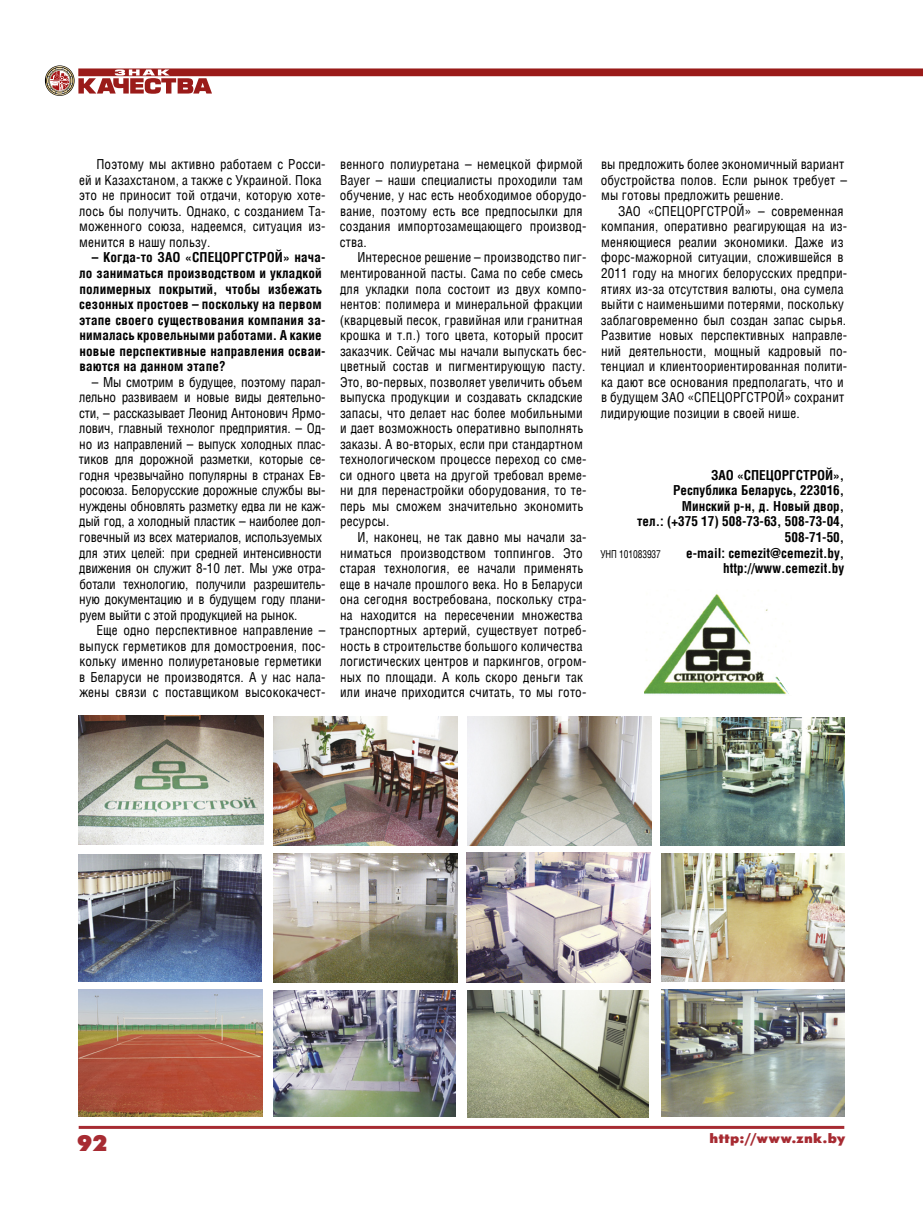
<style>
.page{position:relative;width:923px;height:1221px;background:#fff}
.page>*{position:absolute;margin:0;border:0;box-sizing:border-box;transform-origin:0 0}
.t1{font:22.5px "Futuris XC";color:#a72b32}
.t2{font:13.5px "Futuris XC";letter-spacing:.03em;color:#a72b32}
.body{font:13.2px/15.5px "AG Letterica Condensed";letter-spacing:.01em;color:#000}
.body-2{font:13.2px/15.5px "AG Letterica Condensed";letter-spacing:-.01em;color:#000}
.body-3{font:700 13.2px/15.5px "AG Letterica Condensed";letter-spacing:.01em;color:#000}
.autor{font:700 13.2px/15.5px "AG Letterica Condensed";color:#000;text-align:right}
.унп{font:10.5px "AG Letterica Condensed";letter-spacing:-.01em;color:#000;scale:.9 1}
</style>
<div class="page">
<hr style="left:79px;top:1125px;width:765px;height:3px;background:#a72b32">
<svg style="left:44px;top:65px;width:879px;height:31px"></svg>
<img style="left:273px;top:716px;width:184px;height:129px">
<img style="left:468px;top:716px;width:184px;height:129px">
<img style="left:466px;top:852px;width:185px;height:130px">
<img style="left:79px;top:854px;width:183px;height:127px">
<img style="left:660px;top:718px;width:184px;height:127px">
<img style="left:273px;top:990px;width:182px;height:126px">
<img style="left:274px;top:853px;width:183px;height:129px">
<img style="left:468px;top:990px;width:180px;height:127px">
<img style="left:661px;top:853px;width:183px;height:128px">
<img style="left:79px;top:715px;width:184px;height:129px">
<img style="left:79px;top:989px;width:183px;height:127px">
<img style="left:661px;top:989px;width:183px;height:127px">
<img style="left:644px;top:594px;width:126px;height:101px">
<svg style="left:770px;top:676px;width:19px;height:19px"></svg>
<p class="body" style="left:79px;top:157px;width:248px;text-indent:17px">Поэтому мы активно работаем с Росси&shy;ей и Казахстаном, а также с Украиной. Пока это не приносит той отдачи, которую хоте&shy;лось бы получить. Однако, с созданием Та&shy;моженного союза, надеемся, ситуация из&shy;менится в нашу пользу.</p>
<p class="body-3" style="left:79px;top:250px;width:248px;text-indent:13px">– Когда-то ЗАО «СПЕЦОРГСТРОЙ» нача&shy;ло заниматься производством и укладкой полимерных покрытий, чтобы избежать сезонных простоев – поскольку на первом этапе своего существования компания за&shy;нималась кровельными работами. А какие новые перспективные направления осваи&shy;ваются на данном этапе?</p>
<p class="body-2" style="left:79px;top:374px;width:248px;text-indent:13px">– Мы смотрим в будущее, поэтому парал&shy;лельно развиваем и новые виды деятельно&shy;сти, – рассказывает Леонид Антонович Ярмо&shy;лович, главный технолог предприятия. – Од&shy;но из направлений – выпуск холодных плас&shy;тиков для дорожной разметки, которые се&shy;годня чрезвычайно популярны в странах Ев&shy;росоюза. Белорусские дорожные службы вы&shy;нуждены обновлять разметку едва ли не каж&shy;дый год, а холодный пластик – наиболее дол&shy;говечный из всех материалов, используемых для этих целей: при средней интенсивности движения он служит 8-10 лет. Мы уже отра&shy;ботали технологию, получили разрешитель&shy;ную документацию и в будущем году плани&shy;руем выйти с этой продукцией на рынок.</p>
<p class="body" style="left:79px;top:622px;width:248px;text-indent:17px">Еще одно перспективное направление – выпуск герметиков для домостроения, пос&shy;кольку именно полиуретановые герметики в Беларуси не производятся. А у нас нала&shy;жены связи с поставщиком высококачест-</p>
<p class="body" style="left:340px;top:157px;width:248px">венного полиуретана – немецкой фирмой Bayer – наши специалисты проходили там обучение, у нас есть необходимое оборудо&shy;вание, поэтому есть все предпосылки для создания импортозамещающего производ&shy;ства.</p>
<p class="body" style="left:340px;top:250px;width:248px;text-indent:18px">Интересное решение – производство пиг&shy;ментированной пасты. Сама по себе смесь для укладки пола состоит из двух компо&shy;нентов: полимера и минеральной фракции (кварцевый песок, гравийная или гранитная крошка и т.п.) того цвета, который просит заказчик. Сейчас мы начали выпускать бес&shy;цветный состав и пигментирующую пасту.<br>Это, во-первых, позволяет увеличить объем выпуска продукции и создавать складские запасы, что делает нас более мобильными и дает возможность оперативно выполнять заказы. А во-вторых, если при стандартном технологическом процессе переход со сме&shy;си одного цвета на другой требовал време&shy;ни для перенастройки оборудования, то те&shy;перь мы сможем значительно экономить ресурсы.</p>
<p class="body" style="left:340px;top:529px;width:248px;text-indent:17px">И, наконец, не так давно мы начали за&shy;ниматься производством топпингов. Это старая технология, ее начали применять еще в начале прошлого века. Но в Беларуси она сегодня востребована, поскольку стра&shy;на находится на пересечении множества транспортных артерий, существует потреб&shy;ность в строительстве большого количества логистических центров и паркингов, огром&shy;ных по площади. А коль скоро деньги так или иначе приходится считать, то мы гото-</p>
<p class="body" style="left:601px;top:157px;width:248px">вы предложить более экономичный вариант обустройства полов. Если рынок требует – мы готовы предложить решение.</p>
<p class="body" style="left:601px;top:203px;width:248px;text-indent:17px">ЗАО «СПЕЦОРГСТРОЙ» – современная компания, оперативно реагирующая на из&shy;меняющиеся реалии экономики. Даже из форс-мажорной ситуации, сложившейся в 2011 году на многих белорусских предпри&shy;ятиях из-за отсутствия валюты, она сумела выйти с наименьшими потерями, поскольку заблаговременно был создан запас сырья.<br>Развитие новых перспективных направле&shy;ний деятельности, мощный кадровый по&shy;тенциал и клиентоориентированная полити&shy;ка дают все основания предполагать, что и в будущем ЗАО «СПЕЦОРГСТРОЙ» сохранит лидирующие позиции в своей нише.</p>
<p class="autor" style="left:637px;top:467px;width:209px">ргстрой »,<br>Республика Беларусь, 223016,<br>Минский р-н, д. Новый двор,<br>тел.: (+375 17) 508-73-63, 508-73-04,<br>508-71-50,<br>е-mail: cemezit@cemezit.by, http://www.cemezit.by</p>
<p class="autor" style="left:711px;top:467px;width:49px">ЗАО «Спецо</p>
<p class="унп" style="left:600px;top:547px;width:69px">УНП 101083937</p>
<h1 class="t1" style="left:77px;top:1131px;width:32px">92</h1>
<p class="t2" style="left:709px;top:1130px;width:137px">http://www.znk.by</p>
</div>
